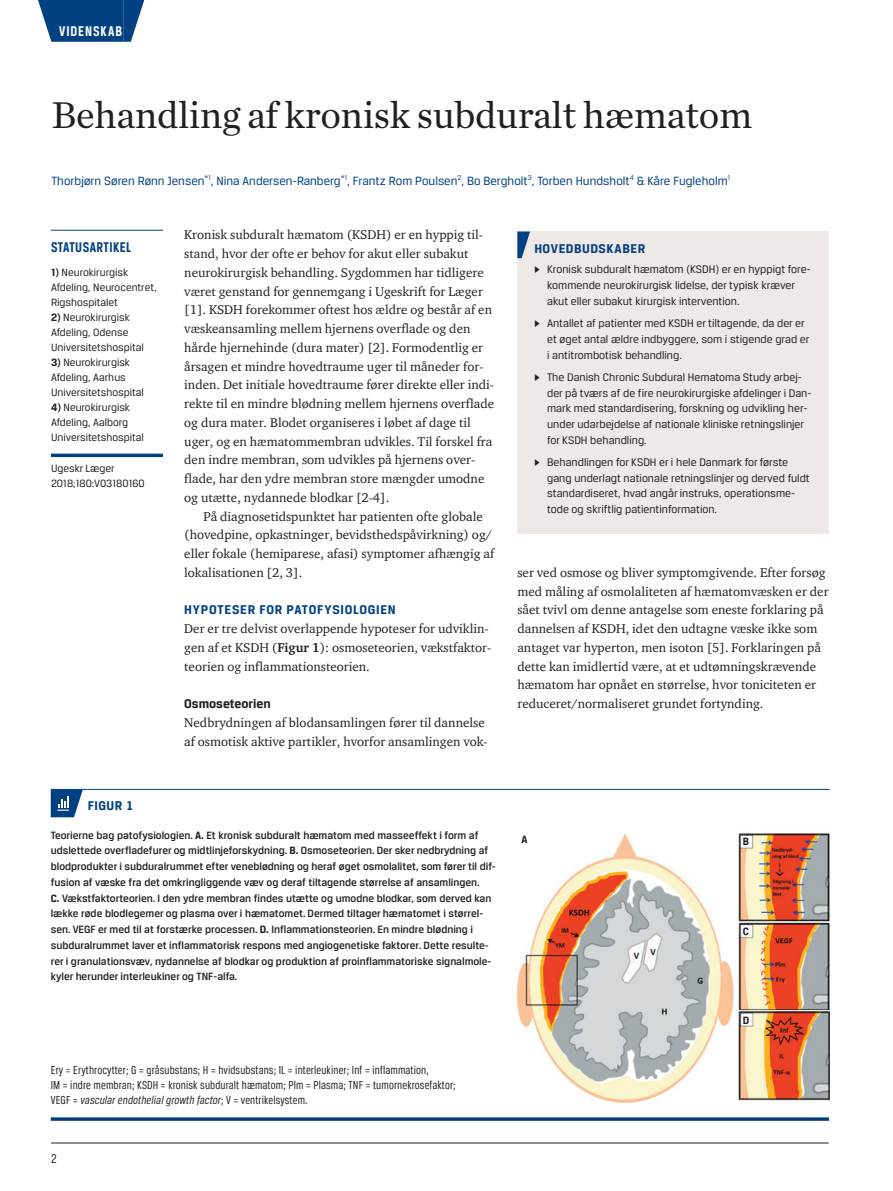
<style>
.page{position:relative;width:893px;height:1191px;background:#fff}
.page>*{position:absolute;margin:0;border:0;box-sizing:border-box;transform-origin:0 0}
.t1{font:39px "Chronicle Text G1";letter-spacing:-.01em;color:#231f20}
.t2{font:700 15px "Breuer Condensed";letter-spacing:.03em;color:#014081}
.t3{font:700 15px "Breuer Condensed";letter-spacing:.065em;color:#fff}
.t4{font:700 13.5px "Breuer Text";letter-spacing:.045em;color:#014081}
.t5{font:700 13.5px "Breuer Text";color:#231f20}
.t6{font:13.5px "Breuer Condensed";color:#231f20}
.t7{font:13.05px/18.8px "ITC Charter Com";color:#231f20}
.t8{font:12.75px "Breuer Text";color:#014081}
.t9{font:12.3px/15px "Breuer Condensed";letter-spacing:.01em;color:#231f20}
.t10{font:11.7px/15.8px "Breuer Text";color:#231f20}
.t11{font:500 11.25px/15.8px "Breuer Text";color:#231f20}
.t12{font:11.25px/15px "Breuer Text";color:#231f20}
.t13{font:700 11.25px "Breuer Text";color:#231f20}
.s1{font-weight:700}
.s2{font-family:"Greta Text"}
.s3{font-style:italic}
</style>
<div class="page">
<hr style="left:51px;top:1142px;width:778px;height:1px;background:#231f20">
<div style="left:59px;top:0;width:64px;height:42px;background:#014081"></div>
<svg style="left:38px;top:0;width:21px;height:42px"></svg>
<svg style="left:123px;top:0;width:21px;height:42px"></svg>
<hr style="left:51px;top:230px;width:112px;height:1px;background:#014081">
<svg style="left:51px;top:453px;width:112px;height:4px"></svg>
<hr style="left:51px;top:789px;width:37px;height:1px;background:#014081">
<hr style="left:88px;top:789px;width:742px;height:1px;background:#014081">
<svg style="left:51px;top:790px;width:32px;height:27px"></svg>
<img style="left:517px;top:833px;width:312px;height:270px">
<div style="left:743px;top:836px;width:8px;height:9px;background:#fff"></div>
<div style="left:743px;top:926px;width:8px;height:9px;background:#fff"></div>
<div style="left:743px;top:1015px;width:8px;height:8px;background:#fff"></div>
<hr style="left:51px;top:1117px;width:778px;height:3px;background:#014081">
<div style="left:517px;top:231px;width:312px;height:303px;background:#eee9e6"></div>
<svg style="left:517px;top:231px;width:13px;height:27px"></svg>
<p class="t3" style="left:59px;top:23px;width:65px">VIDENSKAB</p>
<h1 class="t1" style="left:52px;top:86px;width:702px">Behandling af kronisk subduralt hæmatom</h1>
<p class="t8" style="left:52px;top:173px;width:680px">Thorbjørn Søren Rønn Jensen<sup>*1</sup>, Nina Andersen-Ranberg<sup>*1</sup>, Frantz Rom Poulsen<sup>2</sup>, Bo Bergholt<sup>3</sup>, Torben Hundsholt<sup>4</sup> &amp; Kåre Fugleholm<sup>1</sup></p>
<p class="t2" style="left:51px;top:239px;width:82px">STATUSARTIKEL</p>
<p class="t12" style="left:51px;top:264px;width:107px"><span class="s1">1)</span> Neurokirurgisk<br>Afdeling, Neurocentret,<br>Rigshospitalet</p>
<p class="t12" style="left:51px;top:309px;width:94px"><span class="s1">2)</span> Neurokirurgisk<br>Afdeling, Odense<br>Universitetshospital</p>
<p class="t12" style="left:51px;top:354px;width:94px"><span class="s1">3)</span> Neurokirurgisk<br>Afdeling, Aarhus<br>Universitetshospital</p>
<p class="t12" style="left:51px;top:399px;width:94px"><span class="s1">4)</span> Neurokirurgisk<br>Afdeling, Aalborg<br>Universitetshospital</p>
<p class="t12" style="left:51px;top:461px;width:95px">Ugeskr Læger<br>2018;180:V03180160</p>
<p class="t7" style="left:184px;top:225px;width:311px">Kronisk subduralt hæmatom (KSDH) er en hyppig til&shy;stand, hvor der ofte er behov for akut eller subakut neurokirurgisk behandling. Sygdommen har tidligere været genstand for gennemgang i Ugeskrift for Læger [1]. KSDH forekommer oftest hos ældre og består af en væskeansamling mellem hjernens overflade og den hårde hjernehinde (dura mater) [2]. Formodentlig er årsagen et mindre hovedtraume uger til måneder for&shy;inden. Det initiale hovedtraume fører direkte eller indi&shy;rekte til en mindre blødning mellem hjernens overflade og dura mater. Blodet organiseres i løbet af dage til uger, og en hæmatommembran udvikles. Til forskel fra den indre membran, som udvikles på hjernens over&shy;flade, har den ydre membran store mængder umodne og utætte, nydannede blodkar [2-4].</p>
<p class="t7" style="left:184px;top:506px;width:311px;text-indent:19px">På diagnosetidspunktet har patienten ofte globale (hovedpine, opkastninger, bevidsthedspåvirkning) og/ eller fokale (hemiparese, afasi) symptomer afhængig af lokalisationen [2, 3].</p>
<p class="t4" style="left:184px;top:602px;width:213px">HYPOTESER FOR PATOFYSIOLOGIEN</p>
<p class="t7" style="left:184px;top:619px;width:308px">Der er tre delvist overlappende hypoteser for udviklin&shy;gen af et KSDH (<span class="s1">Figur 1</span>): osmoseteorien, vækstfaktor&shy;teorien og inflammationsteorien.</p>
<p class="t5" style="left:184px;top:696px;width:88px">Osmoseteorien</p>
<p class="t7" style="left:184px;top:713px;width:305px">Nedbrydningen af blodansamlingen fører til dannelse af osmotisk aktive partikler, hvorfor ansamlingen vok-</p>
<p class="t4" style="left:534px;top:241px;width:112px">HOVEDBUDSKABER</p>
<p class="t10" style="left:547px;top:261px;width:265px;text-indent:-13px"><span class="s2">▶</span> Kronisk subduralt hæmatom (KSDH) er en hyppigt fore&shy;kommende neurokirurgisk lidelse, der typisk kræver akut eller subakut kirurgisk intervention.</p>
<p class="t10" style="left:547px;top:315px;width:264px;text-indent:-13px"><span class="s2">▶</span> Antallet af patienter med KSDH er tiltagende, da der er et øget antal ældre indbyggere, som i stigende grad er i antitrombotisk behandling.</p>
<p class="t10" style="left:547px;top:369px;width:266px;text-indent:-13px"><span class="s2">▶</span> The Danish Chronic Subdural Hematoma Study arbej&shy;der på tværs af de fire neurokirurgiske afdelinger i Dan&shy;mark med standardisering, forskning og udvikling her&shy;under udarbejdelse af nationale kliniske retningslinjer for KSDH behandling.</p>
<p class="t10" style="left:547px;top:454px;width:264px;text-indent:-13px"><span class="s2">▶</span> Behandlingen for KSDH er i hele Danmark for første gang underlagt nationale retningslinjer og derved fuldt standardiseret, hvad angår instruks, operationsme&shy;tode og skriftlig patientinformation.</p>
<p class="t7" style="left:517px;top:563px;width:313px">ser ved osmose og bliver symptomgivende. Efter forsøg med måling af osmolaliteten af hæmatomvæsken er der sået tvivl om denne antagelse som eneste forklaring på dannelsen af KSDH, idet den udtagne væske ikke som antaget var hyperton, men isoton [5]. Forklaringen på dette kan imidlertid være, at et udtømningskrævende hæmatom har opnået en størrelse, hvor toniciteten er reduceret/normaliseret grundet fortynding.</p>
<p class="t4" style="left:88px;top:798px;width:47px">Figur 1</p>
<p class="t11" style="left:51px;top:826px;width:446px">Teorierne bag patofysiologien. <span class="s1">A.</span> Et kronisk subduralt hæmatom med masseeffekt i form af udslettede overfladefurer og midtlinjeforskydning. <span class="s1">B.</span> Osmoseteorien. Der sker nedbrydning af blodprodukter i subduralrummet efter veneblødning og heraf øget osmolalitet, som fører til dif&shy;fusion af væske fra det omkringliggende væv og deraf tiltagende størrelse af ansamlingen.<br><span class="s1">C.</span> Vækstfaktorteorien. I den ydre membran findes utætte og umodne blodkar, som derved kan lække røde blodlegemer og plasma over i hæmatomet. Dermed tiltager hæmatomet i størrel&shy;sen. VEGF er med til at forstærke processen. <span class="s1">D.</span> Inflammationsteorien. En mindre blødning i subduralrummet laver et inflammatorisk respons med angiogenetiske faktorer. Dette resulte&shy;rer i granulationsvæv, nydannelse af blodkar og produktion af proinflammatoriske signalmole&shy;kyler herunder interleukiner og TNF-alfa.</p>
<p class="t13" style="left:521px;top:833px;width:8px">A</p>
<p class="t13" style="left:743px;top:835px;width:8px">B</p>
<p class="t13" style="left:743px;top:925px;width:8px">C</p>
<p class="t9" style="left:51px;top:1062px;width:407px">Ery = Erythrocytter; G = gråsubstans; H = hvidsubstans; IL = interleukiner; Inf = inflammation,<br>IM = indre membran; KSDH = kronisk subduralt hæmatom; Plm = Plasma; TNF = tumornekrosefaktor;<br>VEGF = <span class="s3">vascular endothelial growth factor</span>; V = ventrikelsystem.</p>
<p class="t6" style="left:51px;top:1150px;width:7px">2</p>
<p class="t13" style="left:743px;top:1013px;width:8px">D</p>
</div>
